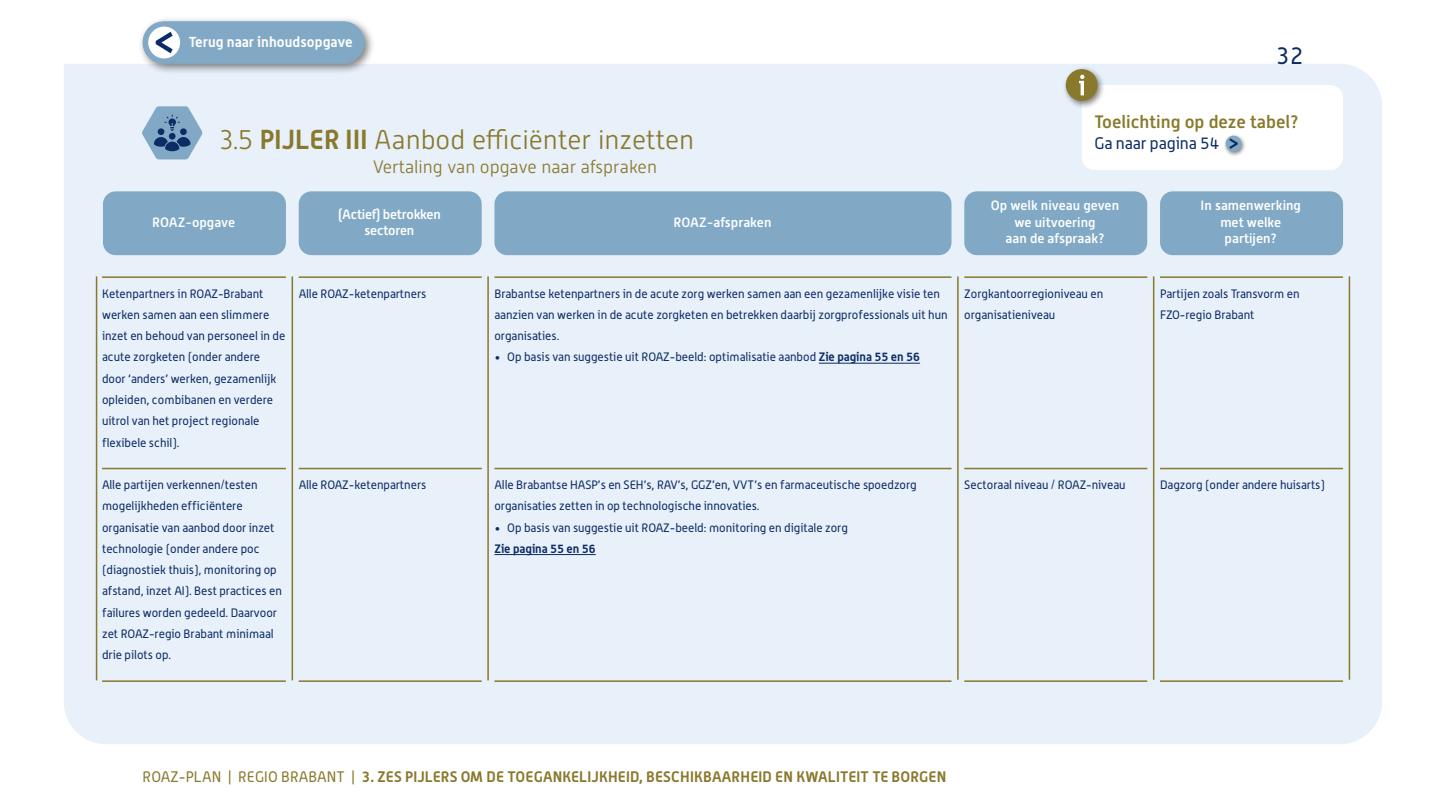
<style>
.page{position:relative;width:1446px;height:808px;background:#fff}
.page>*{position:absolute;margin:0;border:0;box-sizing:border-box;transform-origin:0 0}
.Kop_light_18pt{font:300 27px "Alwyn New";color:#89792c}
.Kop_light_32pt{font:24px "Alwyn";color:#0c2c65}
.Kop_light_18pt-2{font:300 18px "Alwyn New";color:#89792c}
.Tussenkopje_digitale_brochure{font:500 18px "Alwyn New";color:#89792c}
.Bodytekst_11pt{font:16.5px "Alwyn";color:#0c2c65}
.intro{font:700 15px "Alwyn";letter-spacing:.015em;color:#89792c}
.inhoudsopgave{font:700 14.25px "Alwyn";letter-spacing:.01em;color:#fff}
.Tabelkopje{font:500 13.5px "Alwyn New";color:#fff}
.Tabelkopje-2{font:500 13.5px "Alwyn New";letter-spacing:-.02em;color:#fff}
.kader_bijschrift{font:12px/21.3px "Alwyn";color:#0c2c65}
.kader_bijschrift-2{font:700 12px "Alwyn";color:#0c2c65}
.s1{font-family:"Alwyn";font-weight:700}
.s2{font-weight:700}
.s3{font-weight:400}
</style>
<div class="page">
<div style="left:64px;top:64px;width:1318px;height:680px;background:#e8f0f9"></div>
<hr style="left:102px;top:276px;width:184px;height:2px;background:#89792c">
<hr style="left:102px;top:468px;width:184px;height:1px;background:#89792c">
<hr style="left:102px;top:680px;width:184px;height:2px;background:#89792c">
<hr style="left:299px;top:276px;width:183px;height:2px;background:#89792c">
<hr style="left:299px;top:468px;width:183px;height:1px;background:#89792c">
<hr style="left:299px;top:680px;width:183px;height:2px;background:#89792c">
<hr style="left:494px;top:276px;width:457px;height:2px;background:#89792c">
<hr style="left:819px;top:363px;width:101px;height:1px;background:#0c2c65">
<hr style="left:494px;top:468px;width:457px;height:1px;background:#89792c">
<hr style="left:494px;top:554px;width:102px;height:1px;background:#0c2c65">
<hr style="left:494px;top:680px;width:457px;height:2px;background:#89792c">
<hr style="left:964px;top:276px;width:183px;height:2px;background:#89792c">
<hr style="left:964px;top:468px;width:183px;height:1px;background:#89792c">
<hr style="left:964px;top:680px;width:183px;height:2px;background:#89792c">
<hr style="left:1160px;top:276px;width:183px;height:2px;background:#89792c">
<hr style="left:1160px;top:468px;width:183px;height:1px;background:#89792c">
<hr style="left:1160px;top:680px;width:183px;height:2px;background:#89792c">
<hr style="left:292px;top:276px;width:1px;height:404px;background:#89792c">
<hr style="left:96px;top:276px;width:1px;height:404px;background:#89792c">
<hr style="left:487px;top:276px;width:2px;height:404px;background:#89792c">
<hr style="left:957px;top:276px;width:1px;height:404px;background:#89792c">
<hr style="left:1153px;top:276px;width:1px;height:404px;background:#89792c">
<hr style="left:1348px;top:276px;width:2px;height:404px;background:#89792c">
<svg style="left:142px;top:106px;width:60px;height:53px;background:#88a7c3"></svg>
<div style="left:138px;top:16px;width:237px;height:59px;background:#000;opacity:.5"></div>
<div style="left:164px;top:21px;width:179px;height:43px;background:#81a9c5"></div>
<div style="left:148px;top:27px;width:32px;height:31px;background:#fff;border-radius:50%"></div>
<svg style="left:156px;top:32px;width:17px;height:21px"></svg>
<div style="left:103px;top:191px;width:183px;height:64px;background:#81a9c5;border-radius:13px"></div>
<div style="left:964px;top:191px;width:183px;height:64px;background:#81a9c5;border-radius:13px"></div>
<div style="left:1160px;top:191px;width:183px;height:64px;background:#81a9c5;border-radius:13px"></div>
<div style="left:494px;top:191px;width:457px;height:64px;background:#81a9c5;border-radius:13px"></div>
<div style="left:299px;top:191px;width:183px;height:64px;background:#81a9c5;border-radius:13px"></div>
<div style="left:1062px;top:66px;width:43px;height:43px;background:#000;opacity:.5"></div>
<div style="left:1066px;top:69px;width:31px;height:32px;background:#89792c;border-radius:50%"></div>
<svg style="left:1079px;top:75px;width:264px;height:95px"></svg>
<p class="inhoudsopgave" style="left:189px;top:33px;width:166px">Terug naar inhoudsopgave</p>
<p class="Kop_light_32pt" style="left:1276px;top:41px;width:29px">32</p>
<p class="Kop_light_18pt" style="left:220px;top:125px;width:475px">3.5 <span class="s1">PIJLER III</span> Aanbod efficiënter inzetten</p>
<p class="Kop_light_18pt-2" style="left:373px;top:157px;width:286px">Vertaling van opgave naar afspraken</p>
<p class="Tabelkopje" style="left:152px;top:215px;width:84px">ROAZ-opgave</p>
<p class="Tabelkopje-2" style="left:338px;top:206px;width:104px">(Actief) betrokken</p>
<p class="Tabelkopje-2" style="left:365px;top:223px;width:51px">sectoren</p>
<p class="kader_bijschrift" style="left:102px;top:282px;width:185px">Ketenpartners in ROAZ-Brabant werken samen aan een slimmere inzet en behoud van personeel in de acute zorgketen (onder andere door ‘anders’ werken, gezamenlijk opleiden, combibanen en verdere uitrol van het project regionale flexibele schil).</p>
<p class="kader_bijschrift" style="left:102px;top:474px;width:181px">Alle partijen verkennen/testen mogelijkheden efficiëntere organisatie van aanbod door inzet technologie (onder andere poc (diagnostiek thuis), monitoring op afstand, inzet AI). Best practices en failures worden gedeeld. Daarvoor zet ROAZ-regio Brabant minimaal drie pilots op.</p>
<p class="kader_bijschrift" style="left:299px;top:282px;width:129px">Alle ROAZ-ketenpartners</p>
<p class="kader_bijschrift" style="left:299px;top:474px;width:129px">Alle ROAZ-ketenpartners</p>
<p class="Tabelkopje" style="left:673px;top:215px;width:99px">ROAZ-afspraken</p>
<p class="kader_bijschrift" style="left:494px;top:282px;width:454px">Brabantse ketenpartners in de acute zorg werken samen aan een gezamenlijke visie ten aanzien van werken in de acute zorgketen en betrekken daarbij zorgprofessionals uit hun organisaties.</p>
<p class="kader_bijschrift" style="left:494px;top:346px;width:427px">• Op basis van suggestie uit ROAZ-beeld: optimalisatie aanbod <span class="s2">Zie pagina 55 en 56</span></p>
<p class="kader_bijschrift" style="left:494px;top:474px;width:424px">Alle Brabantse HASP’s en SEH’s, RAV’s, GGZ’en, VVT’s en farmaceutische spoedzorg organisaties zetten in op technologische innovaties.</p>
<p class="kader_bijschrift" style="left:494px;top:516px;width:355px">• Op basis van suggestie uit ROAZ-beeld: monitoring en digitale zorg</p>
<p class="kader_bijschrift-2" style="left:494px;top:541px;width:103px">Zie pagina 55 en 56</p>
<p class="Tussenkopje_digitale_brochure" style="left:1094px;top:111px;width:206px">Toelichting op deze tabel?</p>
<p class="Bodytekst_11pt" style="left:1094px;top:133px;width:126px">Ga naar pagina 54</p>
<p class="Tabelkopje" style="left:991px;top:198px;width:130px">Op welk niveau geven</p>
<p class="Tabelkopje" style="left:1014px;top:215px;width:82px">we uitvoering</p>
<p class="Tabelkopje" style="left:1005px;top:231px;width:101px">aan de afspraak?</p>
<p class="kader_bijschrift" style="left:964px;top:282px;width:140px">Zorgkantoorregioniveau en</p>
<p class="kader_bijschrift" style="left:964px;top:304px;width:93px">organisatieniveau</p>
<p class="Tabelkopje" style="left:1200px;top:198px;width:102px">In samenwerking</p>
<p class="Tabelkopje" style="left:1220px;top:215px;width:62px">met welke</p>
<p class="Tabelkopje" style="left:1224px;top:231px;width:54px">partijen?</p>
<p class="kader_bijschrift" style="left:1160px;top:282px;width:141px">Partijen zoals Transvorm en<br>FZO-regio Brabant</p>
<p class="kader_bijschrift" style="left:964px;top:474px;width:163px">Sectoraal niveau / ROAZ-niveau</p>
<p class="kader_bijschrift" style="left:1160px;top:474px;width:166px">Dagzorg (onder andere huisarts)</p>
<p class="intro" style="left:143px;top:767px;width:805px"><span class="s3">ROAZ-PLAN | REGIO BRABANT |</span> 3. ZES PIJLERS OM DE TOEGANKELIJKHEID, BESCHIKBAARHEID EN KWALITEIT TE BORGEN</p>
</div>
